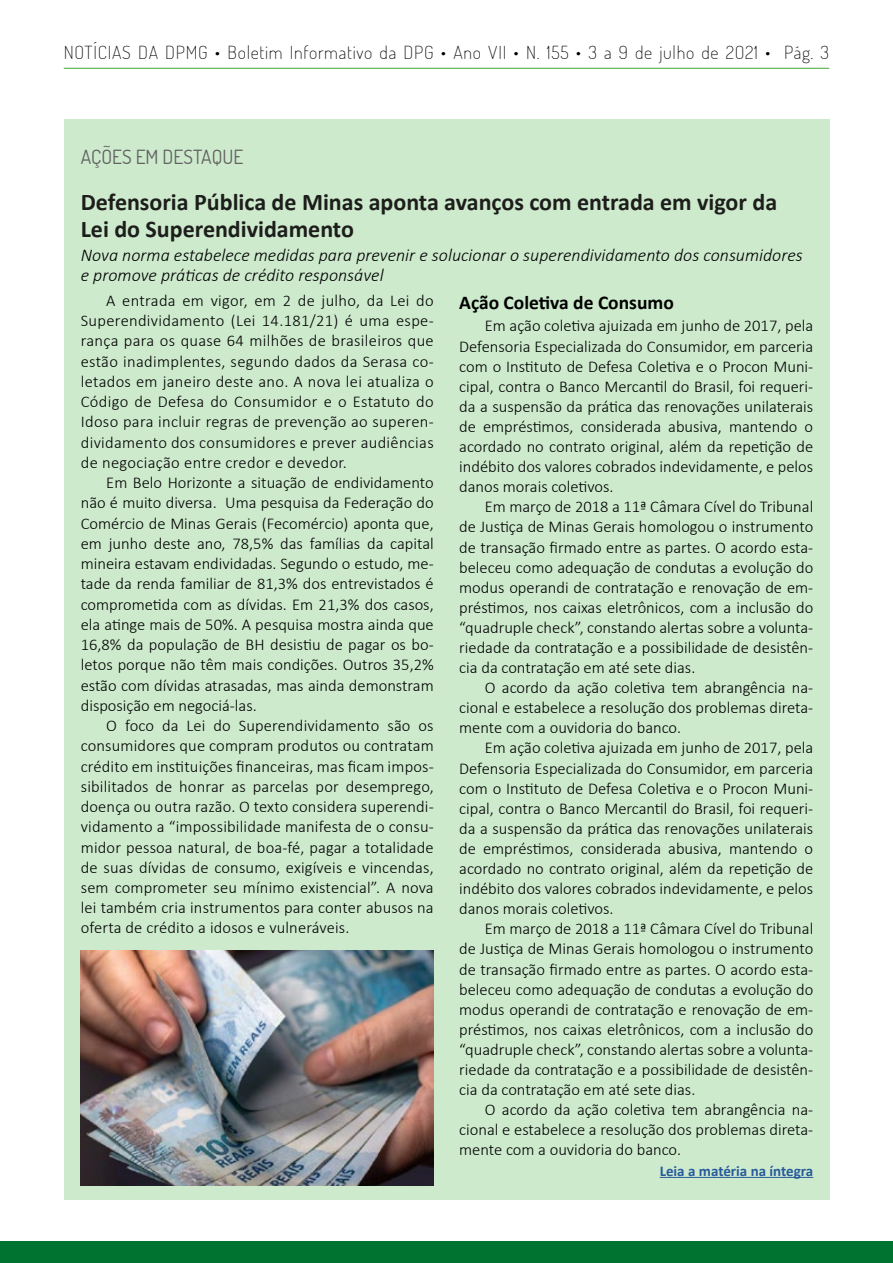
<style>
.page{position:relative;width:893px;height:1263px;background:#fff}
.page>*{position:absolute;margin:0;border:0;box-sizing:border-box;transform-origin:0 0}
.t1{font:700 24px/27px "Calibri";color:#1d1d1b}
.t2{font:700 19.5px "Calibri";color:#000}
.t3{font:19.5px "Dosis";color:#616160}
.t4{font:italic 300 18px/19.5px "Calibri";color:#000}
.t5{font:200 18px "Dosis";letter-spacing:.04em;color:#000}
.t6{font:300 16.5px/20.1px "Calibri";color:#000;text-align:justify}
.t7{font:700 15px "Calibri";color:#275b9b}
</style>
<div class="page">
<div style="left:0;top:1241px;width:893px;height:22px;background:#007330"></div>
<hr style="left:64px;top:68px;width:765px;height:1px;background:#3fa535">
<div style="left:64px;top:119px;width:765px;height:1080px;background:#cdeacd"></div>
<hr style="left:660px;top:1177px;width:153px;height:1px;background:#275b9b">
<img style="left:80px;top:950px;width:354px;height:235px">
<p class="t5" style="left:64px;top:41px;width:767px">NOTÍCIAS DA DPMG • Boletim Informativo da DPG • Ano VII • N. 155 • 3 a 9 de julho de 2O21 • Pág. 3</p>
<p class="t3" style="left:81px;top:144px;width:164px">AÇÕES EM DESTAQUE</p>
<h1 class="t1" style="left:81px;top:189px;width:698px">Defensoria Pública de Minas aponta avanços com entrada em vigor da<br>Lei do Superendividamento</h1>
<p class="t4" style="left:81px;top:245px;width:724px">Nova norma estabelece medidas para prevenir e solucionar o superendividamento dos consumidores e promove práticas de crédito responsável</p>
<p class="t2" style="left:459px;top:290px;width:216px">Ação Coletiva de Consumo</p>
<p class="t6" style="left:459px;top:316px;width:355px;text-indent:26px">Em ação coletiva ajuizada em junho de 2017, pela Defensoria Especializada do Consumidor, em parceria com o Instituto de Defesa Coletiva e o Procon Muni&shy;cipal, contra o Banco Mercantil do Brasil, foi requeri&shy;da a suspensão da prática das renovações unilaterais de empréstimos, considerada abusiva, mantendo o acordado no contrato original, além da repetição de indébito dos valores cobrados indevidamente, e pelos danos morais coletivos.</p>
<p class="t6" style="left:459px;top:497px;width:356px;text-indent:26px">Em março de 2018 a 11ª Câmara Cível do Tribunal de Justiça de Minas Gerais homologou o instrumento de transação firmado entre as partes. O acordo esta&shy;beleceu como adequação de condutas a evolução do modus operandi de contratação e renovação de em&shy;préstimos, nos caixas eletrônicos, com a inclusão do “quadruple check”, constando alertas sobre a volunta&shy;riedade da contratação e a possibilidade de desistên&shy;cia da contratação em até sete dias.</p>
<p class="t6" style="left:459px;top:677px;width:355px;text-indent:26px">O acordo da ação coletiva tem abrangência na&shy;cional e estabelece a resolução dos problemas direta&shy;mente com a ouvidoria do banco.</p>
<p class="t6" style="left:459px;top:738px;width:355px;text-indent:26px">Em ação coletiva ajuizada em junho de 2017, pela Defensoria Especializada do Consumidor, em parceria com o Instituto de Defesa Coletiva e o Procon Muni&shy;cipal, contra o Banco Mercantil do Brasil, foi requeri&shy;da a suspensão da prática das renovações unilaterais de empréstimos, considerada abusiva, mantendo o acordado no contrato original, além da repetição de indébito dos valores cobrados indevidamente, e pelos danos morais coletivos.</p>
<p class="t6" style="left:459px;top:919px;width:356px;text-indent:26px">Em março de 2018 a 11ª Câmara Cível do Tribunal de Justiça de Minas Gerais homologou o instrumento de transação firmado entre as partes. O acordo esta&shy;beleceu como adequação de condutas a evolução do modus operandi de contratação e renovação de em&shy;préstimos, nos caixas eletrônicos, com a inclusão do “quadruple check”, constando alertas sobre a volunta&shy;riedade da contratação e a possibilidade de desistên&shy;cia da contratação em até sete dias.</p>
<p class="t6" style="left:459px;top:1099px;width:355px;text-indent:26px">O acordo da ação coletiva tem abrangência na&shy;cional e estabelece a resolução dos problemas direta&shy;mente com a ouvidoria do banco.</p>
<p class="t7" style="left:660px;top:1161px;width:155px">Leia a matéria na íntegra</p>
<p class="t6" style="left:81px;top:290px;width:354px;text-indent:26px">A entrada em vigor, em 2 de julho, da Lei do Superendividamento (Lei 14.181/21) é uma espe&shy;rança para os quase 64 milhões de brasileiros que estão inadimplentes, segundo dados da Serasa co&shy;letados em janeiro deste ano. A nova lei atualiza o Código de Defesa do Consumidor e o Estatuto do Idoso para incluir regras de prevenção ao superen&shy;dividamento dos consumidores e prever audiências de negociação entre credor e devedor.</p>
<p class="t6" style="left:81px;top:472px;width:354px;text-indent:26px">Em Belo Horizonte a situação de endividamento não é muito diversa. Uma pesquisa da Federação do Comércio de Minas Gerais (Fecomércio) aponta que, em junho deste ano, 78,5% das famílias da capital mineira estavam endividadas. Segundo o estudo, me&shy;tade da renda familiar de 81,3% dos entrevistados é comprometida com as dívidas. Em 21,3% dos casos, ela atinge mais de 50%. A pesquisa mostra ainda que 16,8% da população de BH desistiu de pagar os bo&shy;letos porque não têm mais condições. Outros 35,2% estão com dívidas atrasadas, mas ainda demonstram disposição em negociá-las.</p>
<p class="t6" style="left:81px;top:715px;width:355px;text-indent:26px">O foco da Lei do Superendividamento são os consumidores que compram produtos ou contratam crédito em instituições financeiras, mas ficam impos&shy;sibilitados de honrar as parcelas por desemprego, doença ou outra razão. O texto considera superendi&shy;vidamento a “impossibilidade manifesta de o consu&shy;midor pessoa natural, de boa-fé, pagar a totalidade de suas dívidas de consumo, exigíveis e vincendas, sem comprometer seu mínimo existencial”. A nova lei também cria instrumentos para conter abusos na oferta de crédito a idosos e vulneráveis.</p>
</div>
